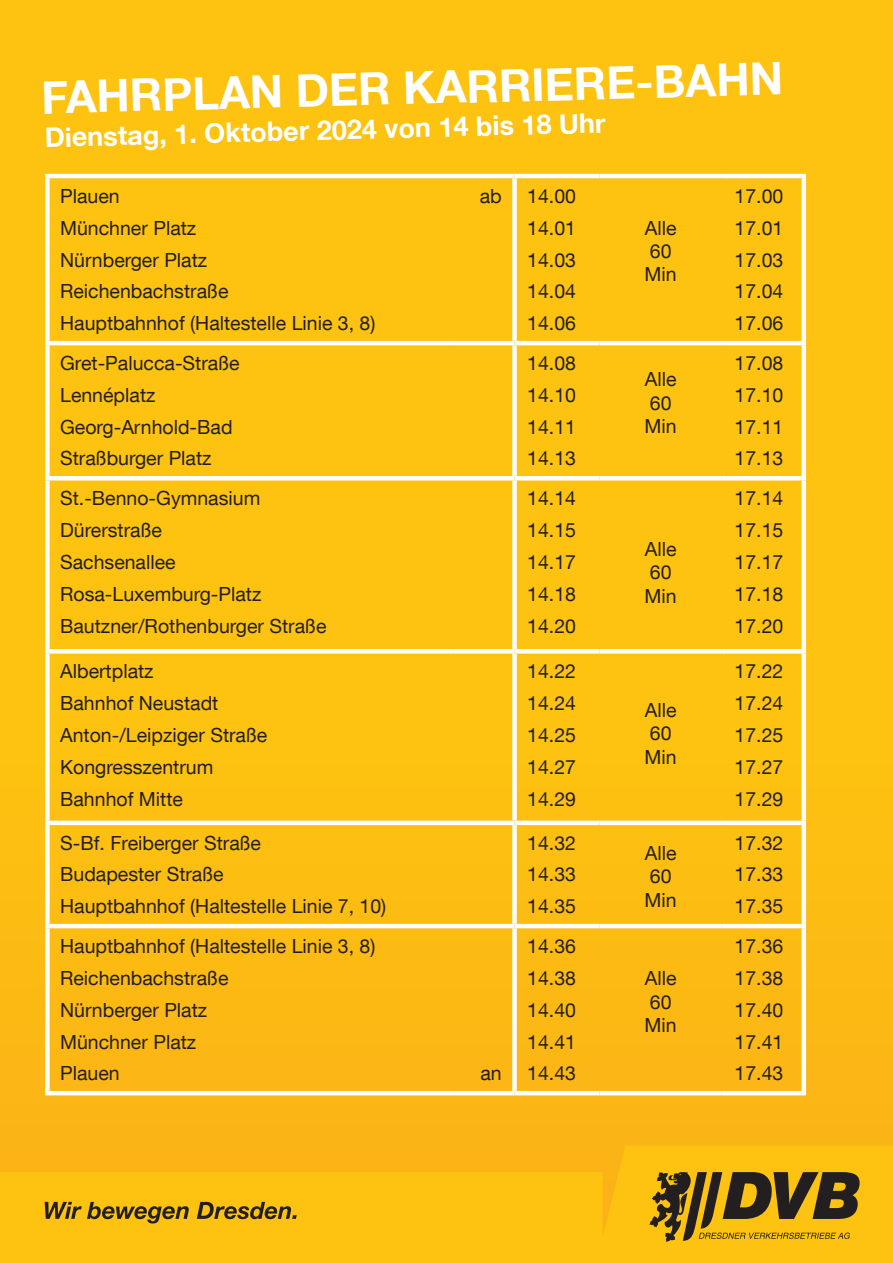
<style>
.page{position:relative;width:893px;height:1263px;background:#fec210}
.page>*{position:absolute;margin:0;border:0;box-sizing:border-box;transform-origin:0 0}
.t1{font:700 45px "Helvetica Neue LT Com";color:#fff}
.t2{font:700 27px "Helvetica Neue LT Com";color:#fff}
.t3{font:19.5px/32px "Helvetica Neue LT Com";color:#231f20}
</style>
<div class="page">
<div style="left:45px;top:345px;width:5px;height:131px;background:#fff"></div>
<hr style="left:802px;top:345px;width:4px;height:131px;background:#fff">
<div style="left:45px;top:480px;width:5px;height:169px;background:#fff"></div>
<hr style="left:802px;top:480px;width:4px;height:169px;background:#fff">
<div style="left:45px;top:654px;width:5px;height:167px;background:#fff"></div>
<hr style="left:802px;top:654px;width:4px;height:167px;background:#fff">
<div style="left:45px;top:825px;width:5px;height:99px;background:#fff"></div>
<hr style="left:802px;top:825px;width:4px;height:99px;background:#fff">
<div style="left:45px;top:928px;width:5px;height:163px;background:#fff"></div>
<hr style="left:802px;top:928px;width:4px;height:163px;background:#fff">
<hr style="left:45px;top:1091px;width:409px;height:4px;background:#fff">
<hr style="left:454px;top:1091px;width:60px;height:4px;background:#fff">
<hr style="left:514px;top:1091px;width:86px;height:4px;background:#fff">
<hr style="left:600px;top:1091px;width:122px;height:4px;background:#fff">
<hr style="left:722px;top:1091px;width:84px;height:4px;background:#fff">
<hr style="left:45px;top:174px;width:409px;height:4px;background:#fff">
<div style="left:45px;top:178px;width:5px;height:163px;background:#fff"></div>
<hr style="left:454px;top:174px;width:60px;height:4px;background:#fff">
<hr style="left:514px;top:174px;width:86px;height:4px;background:#fff">
<hr style="left:600px;top:174px;width:122px;height:4px;background:#fff">
<hr style="left:722px;top:174px;width:84px;height:4px;background:#fff">
<hr style="left:802px;top:178px;width:4px;height:163px;background:#fff">
<hr style="left:45px;top:341px;width:409px;height:4px;background:#fff">
<hr style="left:454px;top:341px;width:60px;height:4px;background:#fff">
<hr style="left:514px;top:341px;width:86px;height:4px;background:#fff">
<hr style="left:600px;top:341px;width:122px;height:4px;background:#fff">
<hr style="left:722px;top:341px;width:84px;height:4px;background:#fff">
<div style="left:512px;top:178px;width:5px;height:163px;background:#fff"></div>
<div style="left:512px;top:345px;width:5px;height:131px;background:#fff"></div>
<div style="left:512px;top:480px;width:5px;height:169px;background:#fff"></div>
<div style="left:512px;top:654px;width:5px;height:167px;background:#fff"></div>
<div style="left:512px;top:825px;width:5px;height:99px;background:#fff"></div>
<hr style="left:45px;top:476px;width:409px;height:4px;background:#fff">
<hr style="left:454px;top:476px;width:60px;height:4px;background:#fff">
<hr style="left:514px;top:476px;width:86px;height:4px;background:#fff">
<hr style="left:600px;top:476px;width:122px;height:4px;background:#fff">
<hr style="left:722px;top:476px;width:84px;height:4px;background:#fff">
<div style="left:45px;top:649px;width:409px;height:5px;background:#fff"></div>
<div style="left:454px;top:649px;width:60px;height:5px;background:#fff"></div>
<div style="left:514px;top:649px;width:86px;height:5px;background:#fff"></div>
<div style="left:600px;top:649px;width:122px;height:5px;background:#fff"></div>
<div style="left:722px;top:649px;width:84px;height:5px;background:#fff"></div>
<hr style="left:45px;top:821px;width:409px;height:4px;background:#fff">
<hr style="left:454px;top:821px;width:60px;height:4px;background:#fff">
<hr style="left:514px;top:821px;width:86px;height:4px;background:#fff">
<hr style="left:600px;top:821px;width:122px;height:4px;background:#fff">
<hr style="left:722px;top:821px;width:84px;height:4px;background:#fff">
<hr style="left:45px;top:924px;width:409px;height:4px;background:#fff">
<hr style="left:454px;top:924px;width:60px;height:4px;background:#fff">
<hr style="left:514px;top:924px;width:86px;height:4px;background:#fff">
<hr style="left:600px;top:924px;width:122px;height:4px;background:#fff">
<hr style="left:722px;top:924px;width:84px;height:4px;background:#fff">
<div style="left:512px;top:928px;width:5px;height:163px;background:#fff"></div>
<svg style="left:0;top:1146px;width:625px;height:87px"></svg>
<svg style="left:649px;top:1172px;width:211px;height:70px"></svg>
<svg style="left:45px;top:1202px;width:252px;height:21px"></svg>
<h1 class="t1" style="left:41px;top:66px;width:743px;rotate:-1deg">FAHRPLAN DER KARRIERE-BAHN</h1>
<h2 class="t2" style="left:44px;top:123px;width:562px;rotate:-2deg">Dienstag, 1. Oktober 2024 von 14 bis 18 Uhr</h2>
<p class="t3" style="left:60px;top:179px;width:317px">Plauen<br>Münchner Platz<br>Nürnberger Platz<br>Reichenbachstraße<br>Hauptbahnhof (Haltestelle Linie 3, 8)</p>
<p class="t3" style="left:480px;top:179px;width:24px">ab</p>
<p class="t3" style="left:527px;top:179px;width:50px;text-align:justify">14.00<br>14.01<br>14.03<br>14.04<br>14.06</p>
<p class="t3" style="left:735px;top:179px;width:50px;text-align:justify">17.00<br>17.01<br>17.03<br>17.04<br>17.06</p>
<p class="t3" style="left:645px;top:215px;width:34px;line-height:23.4px">Alle<br>60<br>Min</p>
<p class="t3" style="left:60px;top:346px;width:181px">Gret-Palucca-Straße<br>Lennéplatz<br>Georg-Arnhold-Bad<br>Straßburger Platz</p>
<p class="t3" style="left:527px;top:346px;width:50px;text-align:justify">14.08<br>14.10<br>14.11<br>14.13</p>
<p class="t3" style="left:60px;top:481px;width:268px">St.-Benno-Gymnasium<br>Dürerstraße<br>Sachsenallee<br>Rosa-Luxemburg-Platz<br>Bautzner/Rothenburger Straße</p>
<p class="t3" style="left:527px;top:481px;width:50px;text-align:justify">14.14<br>14.15<br>14.17<br>14.18<br>14.20</p>
<p class="t3" style="left:60px;top:655px;width:209px">Albertplatz<br>Bahnhof Neustadt<br>Anton-/Leipziger Straße<br>Kongresszentrum<br>Bahnhof Mitte</p>
<p class="t3" style="left:527px;top:655px;width:50px;text-align:justify">14.22<br>14.24<br>14.25<br>14.27<br>14.29</p>
<p class="t3" style="left:645px;top:367px;width:34px;line-height:23.4px">Alle<br>60<br>Min</p>
<p class="t3" style="left:645px;top:537px;width:34px;line-height:23.4px">Alle<br>60<br>Min</p>
<p class="t3" style="left:645px;top:698px;width:34px;line-height:23.4px">Alle<br>60<br>Min</p>
<p class="t3" style="left:735px;top:346px;width:50px;text-align:justify">17.08<br>17.10<br>17.11<br>17.13</p>
<p class="t3" style="left:735px;top:482px;width:50px;text-align:justify">17.14<br>17.15<br>17.17<br>17.18<br>17.20</p>
<p class="t3" style="left:735px;top:655px;width:50px;text-align:justify">17.22<br>17.24<br>17.25<br>17.27<br>17.29</p>
<p class="t3" style="left:60px;top:826px;width:328px">S-Bf. Freiberger Straße<br>Budapester Straße<br>Hauptbahnhof (Haltestelle Linie 7, 10)</p>
<p class="t3" style="left:527px;top:826px;width:50px;text-align:justify">14.32<br>14.33<br>14.35</p>
<p class="t3" style="left:645px;top:841px;width:34px;line-height:23.4px">Alle<br>60<br>Min</p>
<p class="t3" style="left:735px;top:826px;width:50px;text-align:justify">17.32<br>17.33<br>17.35</p>
<p class="t3" style="left:60px;top:929px;width:317px">Hauptbahnhof (Haltestelle Linie 3, 8)<br>Reichenbachstraße<br>Nürnberger Platz<br>Münchner Platz<br>Plauen</p>
<p class="t3" style="left:735px;top:929px;width:50px;text-align:justify">17.36<br>17.38<br>17.40<br>17.41<br>17.43</p>
<p class="t3" style="left:527px;top:929px;width:50px;text-align:justify">14.36<br>14.38<br>14.40<br>14.41<br>14.43</p>
<p class="t3" style="left:645px;top:966px;width:34px;line-height:23.4px">Alle<br>60<br>Min</p>
<p class="t3" style="left:480px;top:1057px;width:23px">an</p>
</div>
